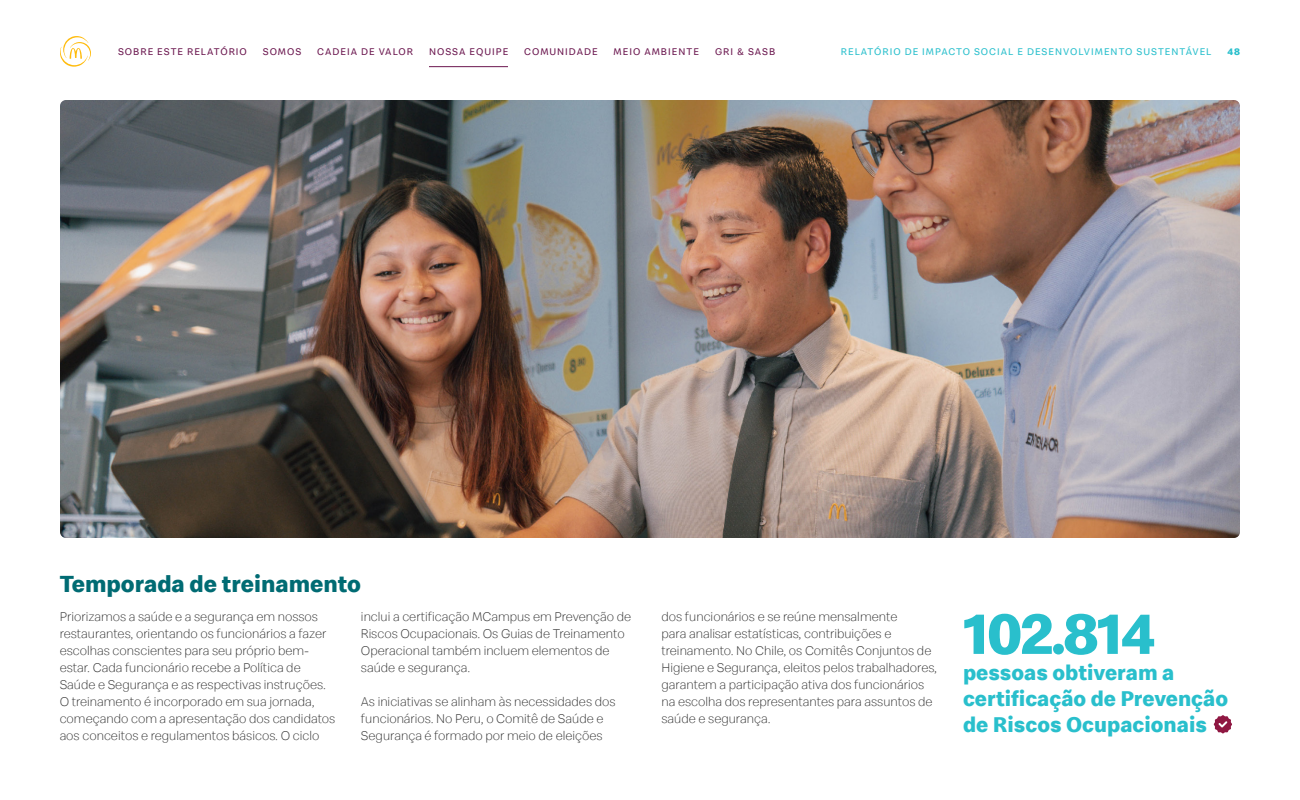
<style>
.page{position:relative;width:1300px;height:800px;background:#fff}
.page>*{position:absolute;margin:0;border:0;box-sizing:border-box;transform-origin:0 0}
.t1{font:700 60px "Speedee";letter-spacing:-.03em;color:#29bfcc}
.t2{font:700 24px "Speedee";color:#006b73}
.t3{font:700 22px/26px "Speedee";color:#29bfcc}
.t4{font:300 13px/17px "Speedee";color:#2d2d2d}
.t5{font:10px "Speedee";letter-spacing:.1em;color:#6b174f}
.t6{font:10px "Speedee";letter-spacing:.1em;color:#29bfcc}
.t7{font:700 10px "Speedee";color:#29bfcc}
</style>
<div class="page">
<img style="left:60px;top:100px;width:1180px;height:438px">
<svg style="left:60px;top:36px;width:31px;height:31px"></svg>
<svg style="left:1214px;top:715px;width:18px;height:18px"></svg>
<p class="t5" style="left:118px;top:45px;width:130px">SOBRE ESTE RELATÓRIO</p>
<p class="t5" style="left:263px;top:45px;width:40px">SOMOS</p>
<p class="t5" style="left:317px;top:45px;width:97px">CADEIA DE VALOR</p>
<p class="t5" style="left:429px;top:45px;width:81px">NOSSA EQUIPE</p>
<p class="t5" style="left:524px;top:45px;width:75px">COMUNIDADE</p>
<p class="t5" style="left:614px;top:45px;width:87px">MEIO AMBIENTE</p>
<p class="t5" style="left:715px;top:45px;width:62px">GRI &amp; SASB</p>
<p class="t6" style="left:841px;top:45px;width:372px">RELATÓRIO DE IMPACTO SOCIAL E DESENVOLVIMENTO SUSTENTÁVEL</p>
<p class="t7" style="left:1227px;top:45px;width:14px">48</p>
<h2 class="t2" style="left:60px;top:569px;width:303px">Temporada de treinamento</h2>
<p class="t4" style="left:60px;top:608px;width:277px">Priorizamos a saúde e a segurança em nossos restaurantes, orientando os funcionários a fazer escolhas conscientes para seu próprio bem&shy;estar. Cada funcionário recebe a Política de Saúde e Segurança e as respectivas instruções.<br>O treinamento é incorporado em sua jornada, começando com a apresentação dos candidatos aos conceitos e regulamentos básicos. O ciclo</p>
<p class="t4" style="left:361px;top:608px;width:272px">inclui a certificação MCampus em Prevenção de Riscos Ocupacionais. Os Guias de Treinamento Operacional também incluem elementos de saúde e segurança.</p>
<p class="t4" style="left:361px;top:693px;width:256px">As iniciativas se alinham às necessidades dos funcionários. No Peru, o Comitê de Saúde e<br>Segurança é formado por meio de eleições</p>
<p class="t4" style="left:662px;top:608px;width:277px">dos funcionários e se reúne mensalmente<br>para analisar estatísticas, contribuições e treinamento. No Chile, os Comitês Conjuntos de Higiene e Segurança, eleitos pelos trabalhadores, garantem a participação ativa dos funcionários na escolha dos representantes para assuntos de saúde e segurança.</p>
<h1 class="t1" style="left:963px;top:596px;width:194px">102.814</h1>
<h3 class="t3" style="left:963px;top:660px;width:267px">pessoas obtiveram a certificação de Prevenção de Riscos Ocupacionais</h3>
</div>
